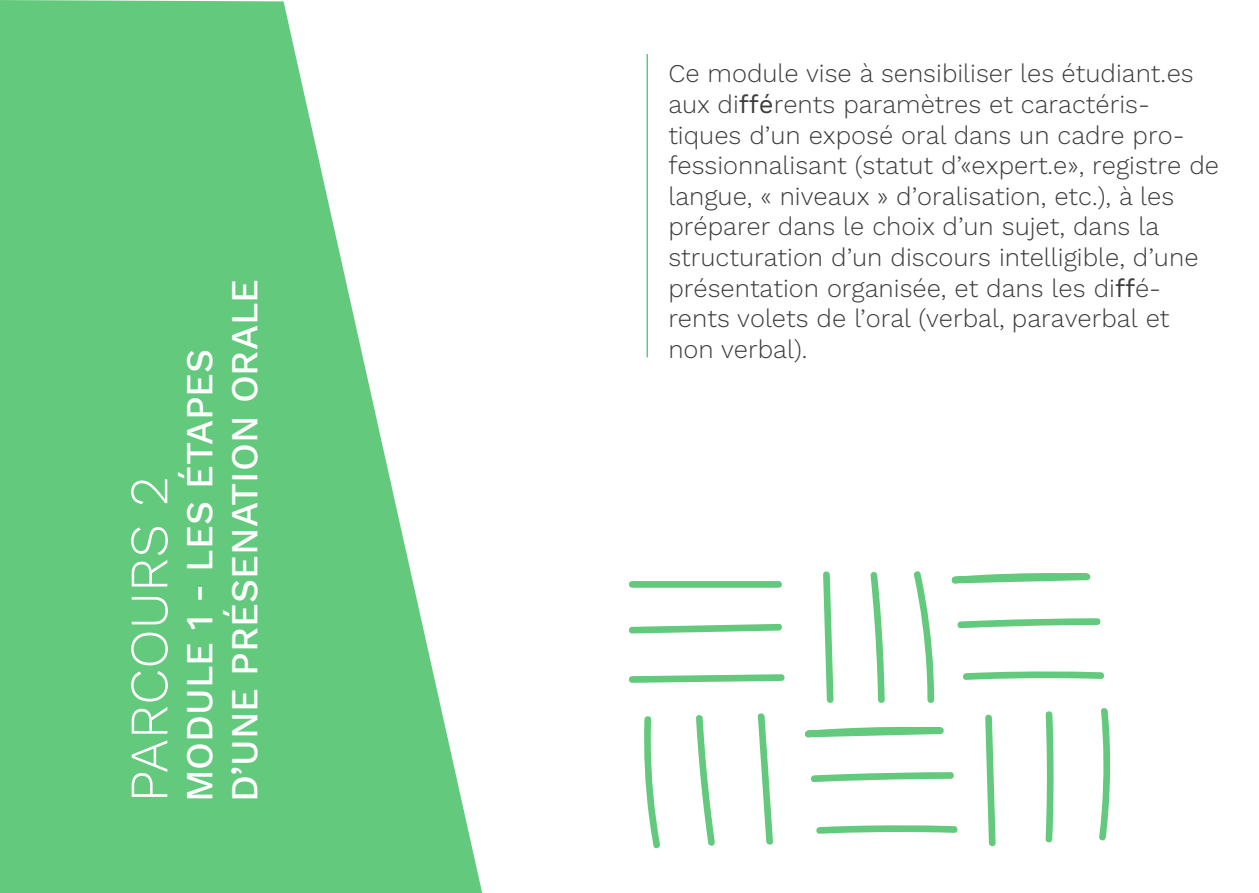
<style>
.page{position:relative;width:1259px;height:893px;background:#fff}
.page>*{position:absolute;margin:0;border:0;box-sizing:border-box;transform-origin:0 0}
.t1{font:54px "Work Sans";color:#fff}
.t2{font:500 37.5px/45px "Work Sans";color:#fff}
.t3{font:25.5px/30.6px "Work Sans";color:#3d3c3b}
</style>
<div class="page">
<svg style="left:0;top:0;width:482px;height:893px;fill:#63c97d"></svg>
<hr style="left:646px;top:54px;width:2px;height:303px;background:#63c97d">
<svg style="left:629px;top:581px;width:153px;height:7px"></svg>
<svg style="left:629px;top:624px;width:153px;height:10px"></svg>
<svg style="left:629px;top:674px;width:156px;height:9px"></svg>
<svg style="left:823px;top:571px;width:10px;height:132px"></svg>
<svg style="left:870px;top:572px;width:14px;height:131px"></svg>
<svg style="left:914px;top:571px;width:20px;height:132px"></svg>
<svg style="left:951px;top:573px;width:140px;height:11px"></svg>
<svg style="left:957px;top:618px;width:144px;height:10px"></svg>
<svg style="left:963px;top:671px;width:142px;height:9px"></svg>
<svg style="left:757px;top:713px;width:16px;height:132px"></svg>
<svg style="left:696px;top:715px;width:19px;height:131px"></svg>
<svg style="left:644px;top:716px;width:16px;height:133px"></svg>
<svg style="left:805px;top:726px;width:139px;height:12px"></svg>
<svg style="left:811px;top:772px;width:143px;height:10px"></svg>
<svg style="left:816px;top:825px;width:142px;height:9px"></svg>
<svg style="left:985px;top:714px;width:10px;height:133px"></svg>
<svg style="left:1045px;top:711px;width:9px;height:132px"></svg>
<svg style="left:1099px;top:708px;width:12px;height:132px"></svg>
<h1 class="t1" style="left:108px;top:802px;width:327px;rotate:-90deg">PARCOURS 2</h1>
<h2 class="t2" style="left:175px;top:802px;width:525px;rotate:-90deg">MODULE 1 - LES ÉTAPES<br>D’UNE PRÉSENATION ORALE</h2>
<p class="t3" style="left:668px;top:57px;width:552px">Ce module vise à sensibiliser les étudiant.es aux différents paramètres et caractéris&shy;tiques d’un exposé oral dans un cadre pro&shy;fessionnalisant (statut d’«expert.e», registre de langue, « niveaux » d’oralisation, etc.), à les préparer dans le choix d’un sujet, dans la structuration d’un discours intelligible, d’une présentation organisée, et dans les diffé&shy;rents volets de l’oral (verbal, paraverbal et non verbal).</p>
</div>
